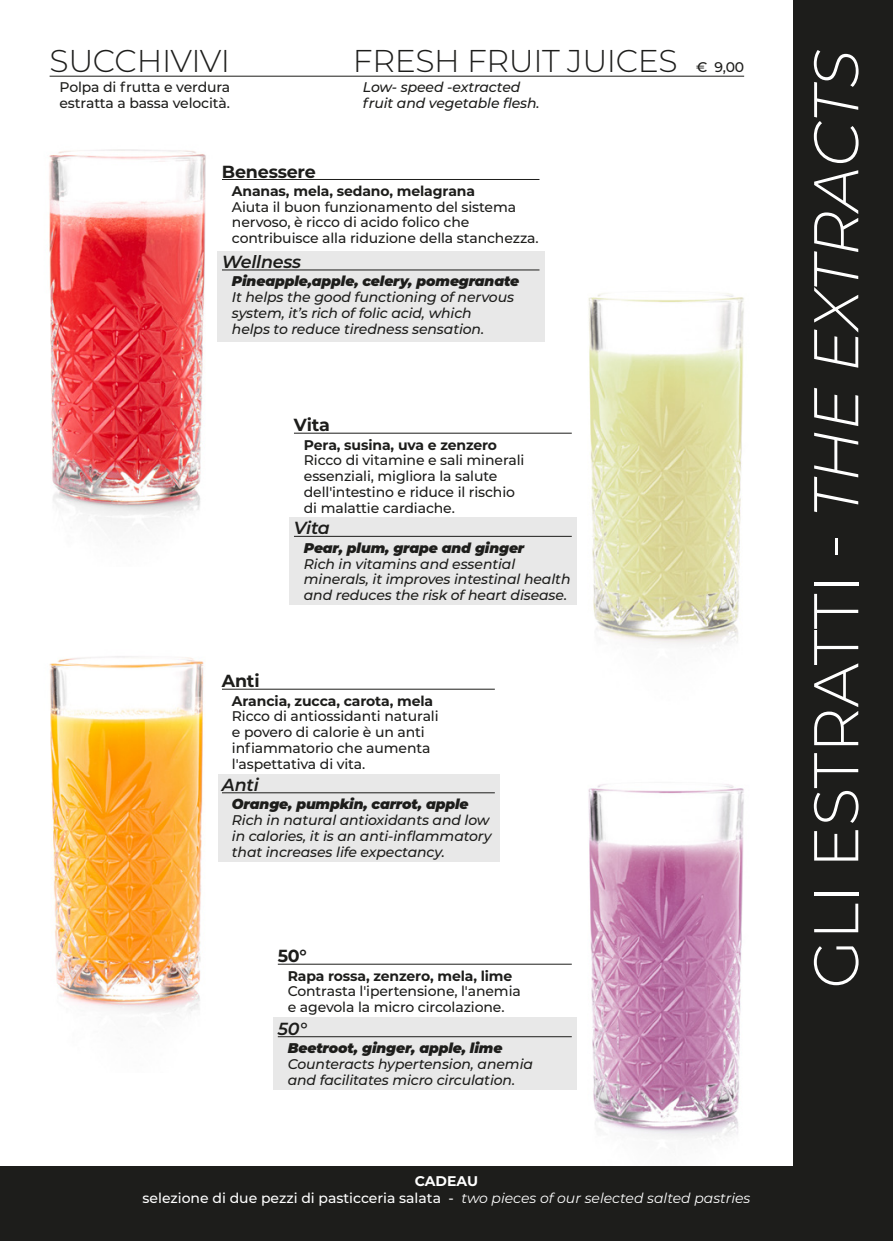
<style>
.page{position:relative;width:893px;height:1241px;background:#fff}
.page>*{position:absolute;margin:0;border:0;box-sizing:border-box;transform-origin:0 0}
.t1{font:300 63px "Montserrat";color:#fff}
.t2{font:300 31.5px "Montserrat";letter-spacing:-.015em;color:#1d1d1b}
.t3{font:700 17.5px "Montserrat";letter-spacing:-.015em;color:#1d1d1b}
.t4{font:italic 600 17.5px "Montserrat";letter-spacing:-.015em;color:#1d1d1b}
.t5{font:500 14px/15.8px "Montserrat";letter-spacing:-.01em;color:#1d1d1b}
.t6{font:italic 500 14px/15.8px "Montserrat";letter-spacing:-.01em;color:#1d1d1b}
.t7{font:italic 900 14px "Montserrat";letter-spacing:-.01em;color:#1d1d1b}
.t8{font:700 14px "Montserrat";letter-spacing:-.01em;color:#1d1d1b}
.t9{font:500 14px/16.8px "Montserrat";color:#fff;text-align:center}
.s1{font-weight:700}
.s2{font-weight:400;font-style:italic}
.s3{font-style:italic}
</style>
<div class="page">
<div style="left:794px;top:0;width:99px;height:1240px;background:#1d1d1b"></div>
<img style="left:49px;top:149px;width:157px;height:375px">
<img style="left:588px;top:293px;width:156px;height:352px">
<img style="left:588px;top:784px;width:156px;height:358px">
<hr style="left:222px;top:179px;width:317px;height:1px;background:#1d1d1b">
<div style="left:217px;top:251px;width:327px;height:90px;background:#e8e8e8"></div>
<hr style="left:222px;top:269px;width:317px;height:1px;background:#1d1d1b">
<hr style="left:222px;top:688px;width:273px;height:1px;background:#1d1d1b">
<div style="left:217px;top:773px;width:283px;height:88px;background:#e8e8e8"></div>
<hr style="left:222px;top:792px;width:273px;height:1px;background:#1d1d1b">
<hr style="left:294px;top:432px;width:278px;height:1px;background:#1d1d1b">
<div style="left:289px;top:517px;width:288px;height:88px;background:#e8e8e8"></div>
<hr style="left:294px;top:536px;width:278px;height:1px;background:#1d1d1b">
<hr style="left:278px;top:963px;width:294px;height:1px;background:#1d1d1b">
<div style="left:273px;top:1017px;width:304px;height:72px;background:#e8e8e8"></div>
<hr style="left:278px;top:1036px;width:294px;height:1px;background:#1d1d1b">
<img style="left:49px;top:656px;width:155px;height:360px">
<hr style="left:50px;top:76px;width:303px;height:1px;background:#1d1d1b">
<hr style="left:353px;top:76px;width:391px;height:1px;background:#1d1d1b">
<div style="left:0;top:1166px;width:893px;height:74px;background:#1d1d1b"></div>
<h2 class="t2" style="left:50px;top:39px;width:182px">SUCCHIVIVI</h2>
<p class="t5" style="left:60px;top:79px;width:172px">Polpa di frutta e verdura estratta a bassa velocità.</p>
<h2 class="t2" style="left:353px;top:39px;width:326px">FRESH FRUIT JUICES</h2>
<p class="t6" style="left:363px;top:79px;width:178px">Low- speed -extracted fruit and vegetable flesh.</p>
<p class="t5" style="left:696px;top:58px;width:49px">€ 9,00</p>
<p class="t3" style="left:222px;top:159px;width:95px">Benessere</p>
<p class="t8" style="left:232px;top:181px;width:245px">Ananas, mela, sedano, melagrana</p>
<p class="t5" style="left:232px;top:198px;width:308px">Aiuta il buon funzionamento del sistema nervoso, è ricco di acido folico che contribuisce alla riduzione della stanchezza.</p>
<p class="t4" style="left:222px;top:249px;width:81px">Wellness</p>
<p class="t7" style="left:232px;top:271px;width:289px">Pineapple,apple, celery, pomegranate</p>
<p class="t6" style="left:232px;top:289px;width:284px">It helps the good functioning of nervous system, it’s rich of folic acid, which<br>helps to reduce tiredness sensation.</p>
<p class="t3" style="left:294px;top:412px;width:37px">Vita</p>
<p class="t8" style="left:304px;top:434px;width:195px">Pera, susina, uva e zenzero</p>
<p class="t5" style="left:304px;top:452px;width:222px">Ricco di vitamine e sali minerali essenziali, migliora la salute dell'intestino e riduce il rischio di malattie cardiache.</p>
<p class="t4" style="left:294px;top:515px;width:38px">Vita</p>
<p class="t7" style="left:304px;top:537px;width:222px">Pear, plum, grape and ginger</p>
<p class="t6" style="left:304px;top:555px;width:268px">Rich in vitamins and essential minerals, it improves intestinal health and reduces the risk of heart disease.</p>
<p class="t3" style="left:222px;top:668px;width:39px">Anti</p>
<p class="t8" style="left:232px;top:690px;width:203px">Arancia, zucca, carota, mela</p>
<p class="t5" style="left:232px;top:708px;width:208px">Ricco di antiossidanti naturali e povero di calorie è un anti infiammatorio che aumenta l'aspettativa di vita.</p>
<p class="t4" style="left:222px;top:772px;width:38px">Anti</p>
<p class="t7" style="left:232px;top:793px;width:238px">Orange, pumpkin, carrot, apple</p>
<p class="t6" style="left:232px;top:811px;width:261px">Rich in natural antioxidants and low in calories, it is an anti-inflammatory that increases life expectancy.</p>
<p class="t3" style="left:278px;top:943px;width:31px">50°</p>
<p class="t8" style="left:288px;top:965px;width:226px">Rapa rossa, zenzero, mela, lime</p>
<p class="t5" style="left:288px;top:982px;width:235px">Contrasta l'ipertensione, l'anemia e agevola la micro circolazione.</p>
<p class="t4" style="left:278px;top:1015px;width:30px">50°</p>
<p class="t7" style="left:288px;top:1037px;width:216px">Beetroot, ginger, apple, lime</p>
<p class="t6" style="left:288px;top:1055px;width:247px">Counteracts hypertension, anemia and facilitates micro circulation.</p>
<p class="t9" style="left:143px;top:1171px;width:609px"><span class="s1">CADEAU<br></span>selezione di due pezzi di pasticceria salata - <span class="s2">two pieces of our selected salted pastries</span></p>
<h1 class="t1" style="left:793px;top:988px;width:940px;rotate:-90deg">GLI ESTRATTI - <span class="s3">THE EXTRACTS</span></h1>
</div>
